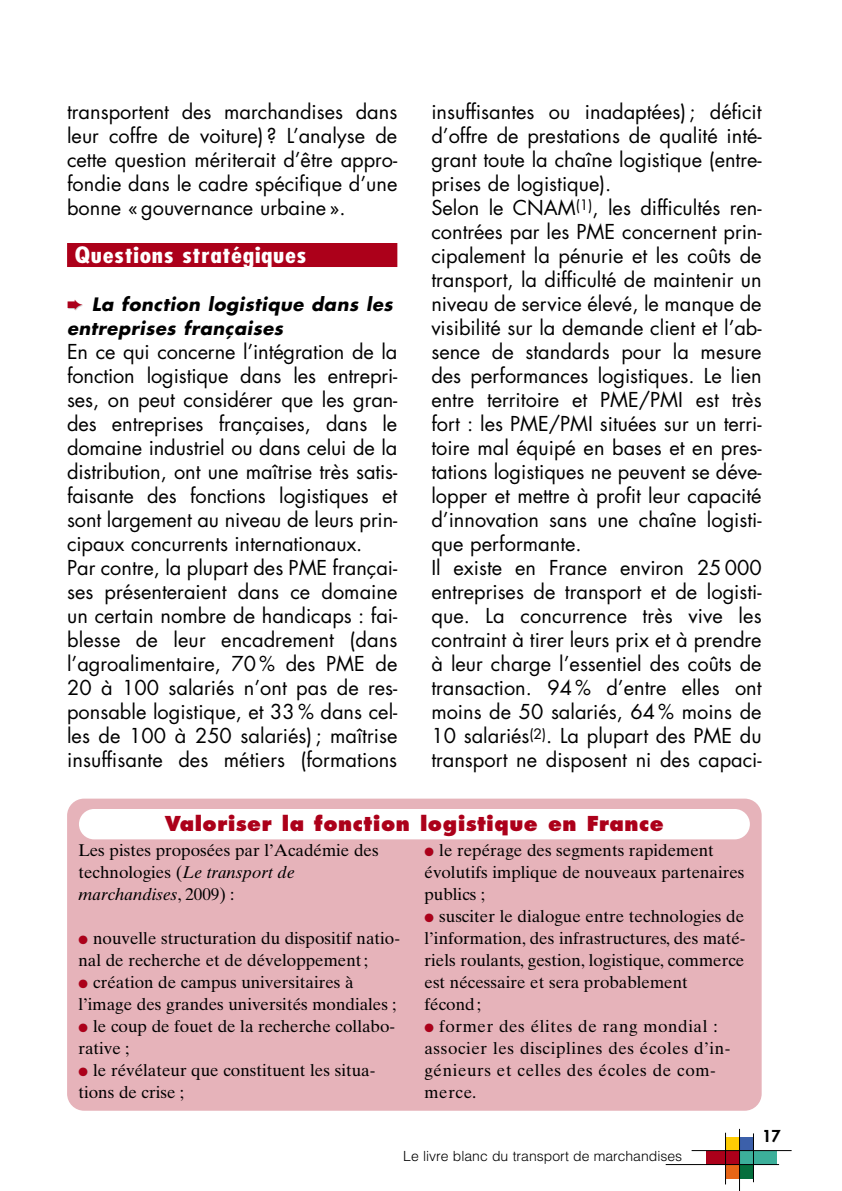
<style>
.page{position:relative;width:842px;height:1191px;background:#fff}
.page>*{position:absolute;margin:0;border:0;box-sizing:border-box;transform-origin:0 0}
.t1{font:700 condensed 22px "Futura";letter-spacing:.025em;color:#fff;scale:1.2 1}
.t2{font:20px/24px "Futura";color:#000}
.t3{font:800 20px "Futura";letter-spacing:.025em;color:#ac001a}
.t4{font:italic 700 18px/24px "Futura";color:#000}
.t5{font:17px/22px "Times Ten";color:#000}
.t6{font:17px/22px "Times Ten";letter-spacing:.035em;color:#000}
.t7{font:800 16px "Futura";color:#000}
.t8{font:300 14px "Helvetica";color:#000}
.s1{color:#ccc}
.s2{font-style:italic}
</style>
<div class="page">
<div style="left:67px;top:243px;width:330px;height:20px;background:#ac001a"></div>
<hr style="left:67px;top:263px;width:330px;height:4px;background:#ac001a">
<div style="left:739px;top:1136px;width:14px;height:14px;background:#3c60aa"></div>
<div style="left:725px;top:1136px;width:14px;height:14px;background:#ffcc03"></div>
<div style="left:739px;top:1150px;width:38px;height:14px;background:#3caf9a"></div>
<div style="left:706px;top:1150px;width:33px;height:14px;background:#ac001a"></div>
<div style="left:725px;top:1164px;width:14px;height:14px;background:#e76516"></div>
<div style="left:739px;top:1164px;width:14px;height:14px;background:#046f3d"></div>
<hr style="left:692px;top:1150px;width:100px;height:1px;background:#000">
<hr style="left:666px;top:1164px;width:113px;height:1px;background:#000">
<hr style="left:739px;top:1128px;width:1px;height:63px;background:#000">
<hr style="left:753px;top:1133px;width:1px;height:49px;background:#000">
<hr style="left:725px;top:1132px;width:1px;height:52px;background:#000">
<div style="left:67px;top:798px;width:695px;height:312px;background:#e6b3ba;border-radius:17px"></div>
<div style="left:79px;top:809px;width:671px;height:30px;background:#fff;border-radius:15px"></div>
<p class="t2" style="left:67px;top:101px;width:332px;text-align:justify">transportent des marchandises dans leur coffre de voiture) ? L’analyse de cette question mériterait d’être appro&shy;fondie dans le cadre spécifique d’une bonne « gouvernance urbaine ».</p>
<p class="t1" style="left:75px;top:245px;width:195px">Questions stratégiques</p>
<p class="t4" style="left:67px;top:294px;width:330px"><span class="s1">➨</span> La fonction logistique dans les entreprises françaises</p>
<p class="t2" style="left:67px;top:341px;width:332px">En ce qui concerne l’intégration de la fonction logistique dans les entrepri&shy;ses, on peut considérer que les gran&shy;des entreprises françaises, dans le domaine industriel ou dans celui de la distribution, ont une maîtrise très satis&shy;faisante des fonctions logistiques et sont largement au niveau de leurs prin&shy;cipaux concurrents internationaux.<br>Par contre, la plupart des PME françai&shy;ses présenteraient dans ce domaine un certain nombre de handicaps : fai&shy;blesse de leur encadrement (dans l’agroalimentaire, 70 % des PME de 20 à 100 salariés n’ont pas de res&shy;ponsable logistique, et 33 % dans cel&shy;les de 100 à 250 salariés) ; maîtrise insuffisante des métiers (formations</p>
<p class="t2" style="left:431px;top:101px;width:332px">insuffisantes ou inadaptées) ; déficit d’offre de prestations de qualité inté&shy;grant toute la chaîne logistique (entre&shy;prises de logistique).<br>Selon le CNAM<sup>(1)</sup>, les difficultés ren&shy;contrées par les PME concernent prin&shy;cipalement la pénurie et les coûts de transport, la difficulté de maintenir un niveau de service élevé, le manque de visibilité sur la demande client et l’ab&shy;sence de standards pour la mesure des performances logistiques. Le lien entre territoire et PME/PMI est très fort : les PME/PMI situées sur un terri&shy;toire mal équipé en bases et en pres&shy;tations logistiques ne peuvent se déve&shy;lopper et mettre à profit leur capacité d’innovation sans une chaîne logisti&shy;que performante.<br>Il existe en France environ 25 000 entreprises de transport et de logisti&shy;que. La concurrence très vive les contraint à tirer leurs prix et à prendre à leur charge l’essentiel des coûts de transaction. 94 % d’entre elles ont moins de 50 salariés, 64 % moins de 10 salariés<sup>(2)</sup>. La plupart des PME du transport ne disposent ni des capaci-</p>
<p class="t3" style="left:165px;top:815px;width:500px">Valoriser la fonction logistique en France</p>
<p class="t5" style="left:78px;top:840px;width:302px">Les pistes proposées par l’Académie des technologies (<span class="s2">Le transport de marchandises</span>, 2009) :</p>
<p class="t5" style="left:78px;top:928px;width:323px"><span class="s1">●</span> nouvelle structuration du dispositif natio&shy;nal de recherche et de développement ;</p>
<p class="t5" style="left:78px;top:972px;width:320px"><span class="s1">●</span> création de campus universitaires à l’image des grandes universités mondiales ;</p>
<p class="t5" style="left:78px;top:1016px;width:318px"><span class="s1">●</span> le coup de fouet de la recherche collabo&shy;rative ;</p>
<p class="t5" style="left:78px;top:1060px;width:298px"><span class="s1">●</span> le révélateur que constituent les situa&shy;tions de crise ;</p>
<p class="t5" style="left:424px;top:840px;width:322px"><span class="s1">●</span> le repérage des segments rapidement évolutifs implique de nouveaux partenaires publics ;</p>
<p class="t5" style="left:424px;top:906px;width:322px"><span class="s1">●</span> susciter le dialogue entre technologies de l’information, des infrastructures, des maté&shy;riels roulants, gestion, logistique, commerce est nécessaire et sera probablement<br>fécond ;</p>
<p class="t6" style="left:424px;top:1016px;width:307px"><span class="s1">●</span> former des élites de rang mondial : associer les disciplines des écoles d’in&shy;génieurs et celles des écoles de com&shy;merce.</p>
<p class="t8" style="left:403px;top:1150px;width:280px">Le livre blanc du transport de marchandises</p>
<p class="t7" style="left:762px;top:1128px;width:20px">17</p>
</div>
